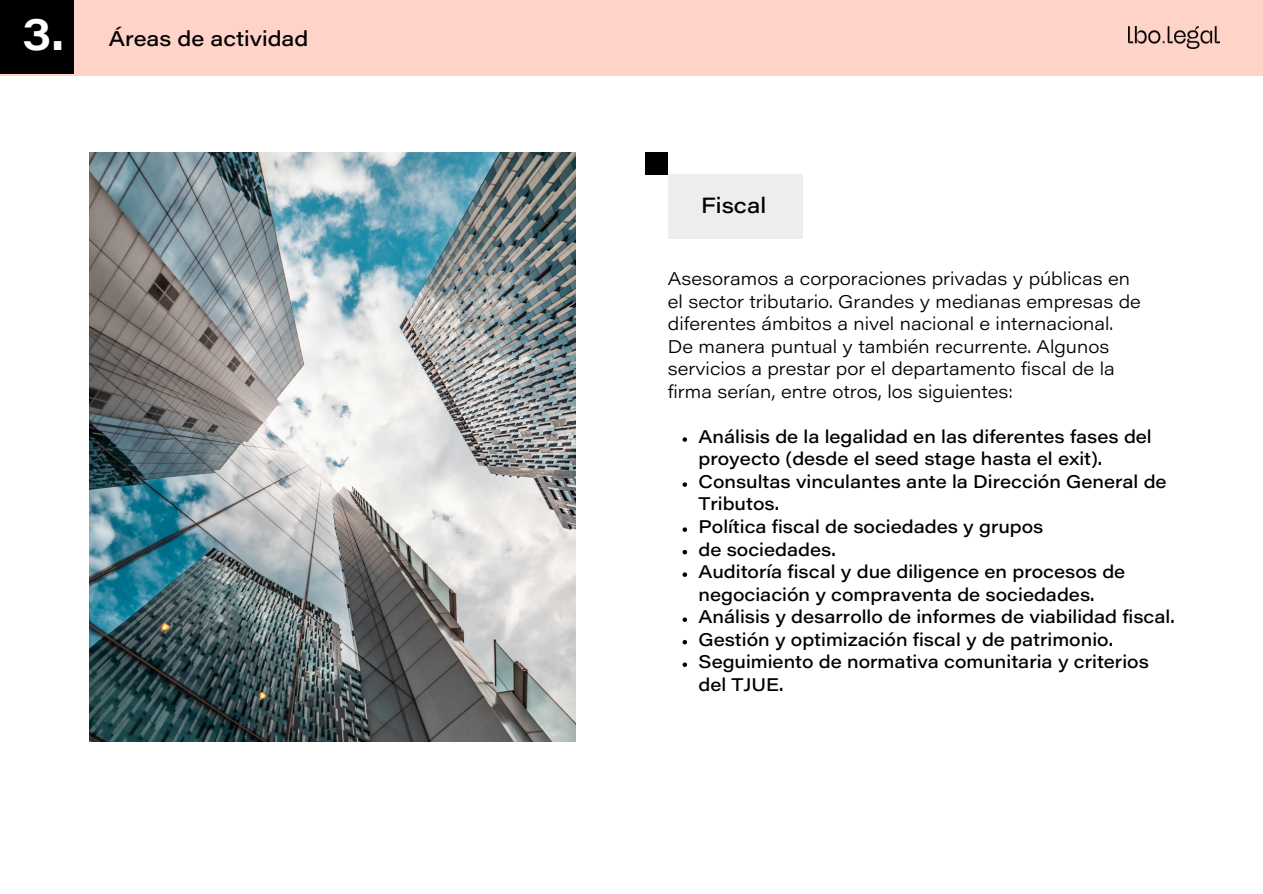
<style>
.page{position:relative;width:1263px;height:894px;background:#fff}
.page>*{position:absolute;margin:0;border:0;box-sizing:border-box;transform-origin:0 0}
.t1{font:600 45.6px "Acumin Pro Wide";color:#fff}
.t2{font:500 21.6px "Acumin Pro Wide";color:#000}
.t3{font:500 21px "Acumin Pro Wide";color:#000}
.t4{font:500 18px/22.5px "Acumin Pro Wide";color:#000}
.t5{font:300 18px/22.5px "Acumin Pro Wide";color:#000}
</style>
<div class="page">
<div style="left:0;top:0;width:1263px;height:75px;background:#ffd3c7"></div>
<div style="left:0;top:1px;width:74px;height:73px;background:#000"></div>
<div style="left:645px;top:152px;width:23px;height:23px;background:#000"></div>
<div style="left:668px;top:175px;width:134px;height:64px;background:#ededed"></div>
<img style="left:89px;top:152px;width:486px;height:588px">
<svg style="left:682px;top:437px;width:5px;height:4px"></svg>
<svg style="left:682px;top:482px;width:5px;height:4px"></svg>
<svg style="left:682px;top:527px;width:5px;height:4px"></svg>
<svg style="left:682px;top:549px;width:5px;height:5px"></svg>
<svg style="left:682px;top:572px;width:5px;height:4px"></svg>
<svg style="left:682px;top:617px;width:5px;height:4px"></svg>
<svg style="left:682px;top:640px;width:5px;height:4px"></svg>
<svg style="left:682px;top:662px;width:5px;height:4px"></svg>
<img style="left:1128px;top:27px;width:91px;height:21px">
<h2 class="t1" style="left:22px;top:16px;width:43px">3.</h2>
<p class="t3" style="left:109px;top:30px;width:201px">Áreas de actividad</p>
<p class="t2" style="left:701px;top:197px;width:67px">Fiscal</p>
<p class="t5" style="left:668px;top:270px;width:464px">Asesoramos a corporaciones privadas y públicas en</p>
<p class="t5" style="left:668px;top:292px;width:475px">el sector tributario. Grandes y medianas empresas de diferentes ámbitos a nivel nacional e internacional.</p>
<h2 class="t5" style="left:668px;top:337px;width:448px">De manera puntual y también recurrente. Algunos servicios a prestar por el departamento fiscal de la</h2>
<p class="t5" style="left:668px;top:382px;width:347px">firma serían, entre otros, los siguientes:</p>
<p class="t4" style="left:698px;top:427px;width:455px">Análisis de la legalidad en las diferentes fases del proyecto (desde el seed stage hasta el exit).</p>
<p class="t4" style="left:698px;top:472px;width:470px">Consultas vinculantes ante la Dirección General de<br>Tributos.</p>
<p class="t4" style="left:698px;top:517px;width:346px">Política fiscal de sociedades y grupos</p>
<p class="t4" style="left:698px;top:540px;width:139px">de sociedades.</p>
<p class="t4" style="left:698px;top:562px;width:428px">Auditoría fiscal y due diligence en procesos de negociación y compraventa de sociedades.</p>
<p class="t4" style="left:698px;top:607px;width:478px">Análisis y desarrollo de informes de viabilidad fiscal.</p>
<p class="t4" style="left:698px;top:630px;width:416px">Gestión y optimización fiscal y de patrimonio.</p>
<p class="t4" style="left:698px;top:652px;width:452px">Seguimiento de normativa comunitaria y criterios del TJUE.</p>
</div>
